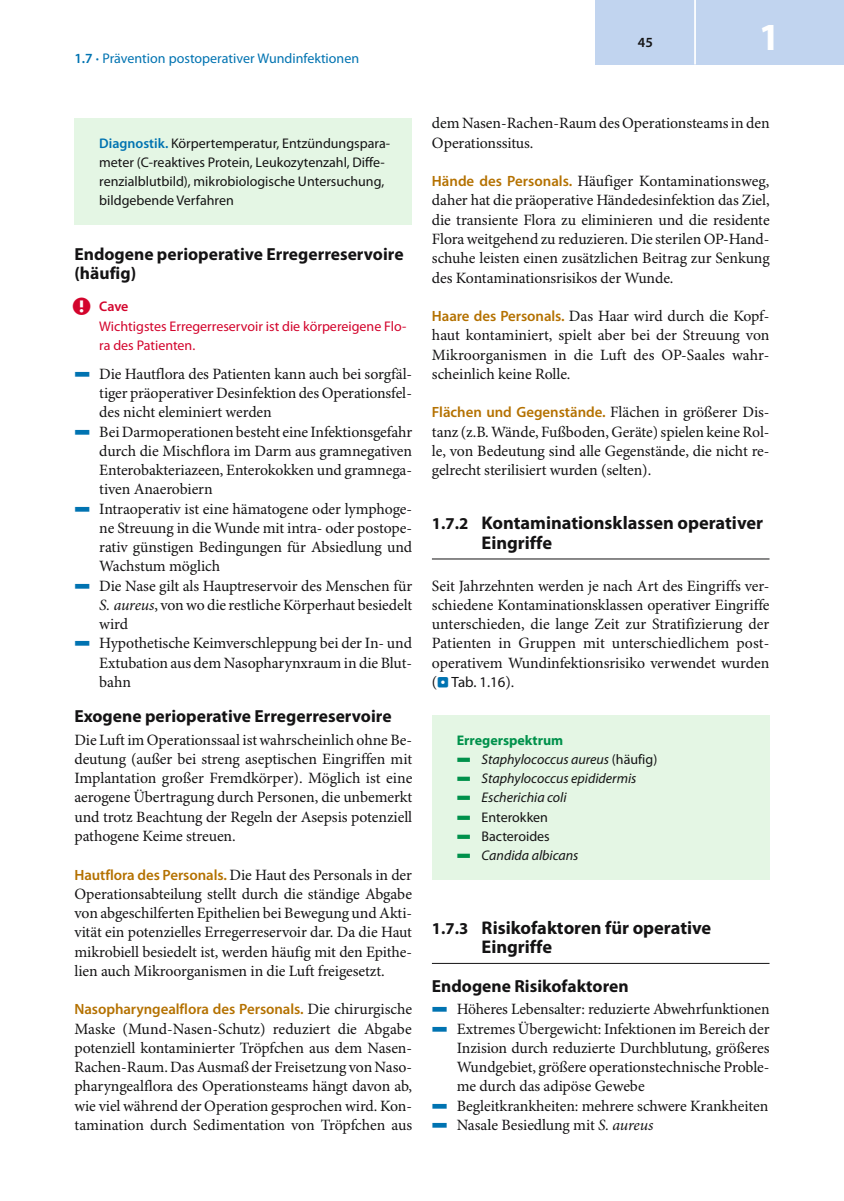
<style>
.page{position:relative;width:844px;height:1201px;background:#fff}
.page>*{position:absolute;margin:0;border:0;box-sizing:border-box;transform-origin:0 0}
.t1{font:700 38.5px "Myriad Pro";color:#fff}
.t2{font:700 18.38px/19.2px "Myriad Pro";color:#141314}
.t3{font:700 17.5px/19.2px "Myriad Pro";color:#141314}
.t4{font:15.75px/19.2px "Minion Pro";letter-spacing:-.005em;color:#141314;text-align:justify}
.t5{font:600 14.88px "Myriad Pro";letter-spacing:-.005em;color:#b47100}
.t6{font:14.88px "Myriad Pro";color:#141314}
.t7{font:14px/19.2px "Myriad Pro";color:#141314}
.t8{font:italic 14px/19.2px "Myriad Pro";color:#141314}
.t9{font:14px/19.2px "Myriad Pro";color:#d3042c}
.t10{font:14px "Myriad Pro";color:#0073b1}
.t11{font:600 14px "Myriad Pro";color:#141314}
.s1{font-weight:600}
.s2{font-weight:600;color:#0073b1}
.s3{font-family:"S Buttons"}
.s4{font-family:"S Buttons";color:#0073b1}
.s5{font-style:italic}
.s6{font-family:"Myriad Pro";font-weight:600;font-size:14.88px;color:#b47100}
.s7{font-family:"Minion Pro";font-weight:400;font-size:15.75px;color:#141314}
.s8{font-size:16.62px}
.s9{font-family:"Minion Pro";font-size:15.75px}
.s10{font-family:"S Buttons";font-size:14px;color:#0073b1}
.s11{font-weight:700;font-style:normal;color:#00914b}
.s12{font-family:"S Buttons";font-style:normal;color:#00914b}
.s13{font-style:normal}
</style>
<div class="page">
<div style="left:595px;top:0;width:248px;height:64px;background:#c1d4ef"></div>
<hr style="left:694px;top:0;width:1px;height:64px;background:#fff">
<div style="left:432px;top:715px;width:337px;height:164px;background:#e4f6e4"></div>
<div style="left:74px;top:118px;width:338px;height:107px;background:#e4f6e4"></div>
<hr style="left:432px;top:558px;width:337px;height:1px;background:#141314">
<hr style="left:432px;top:963px;width:337px;height:1px;background:#141314">
<p class="t10" style="left:74px;top:53px;width:286px"><span class="s1">1.7 ·</span> Prävention postoperativer Wundinfektionen</p>
<p class="t11" style="left:637px;top:37px;width:17px">45</p>
<h1 class="t1" style="left:758px;top:23px;width:23px">1</h1>
<p class="t7" style="left:99px;top:134px;width:292px"><span class="s2">Diagnostik.</span> Körpertemperatur, Entzündungspara&shy;meter (C-reaktives Protein, Leukozytenzahl, Diffe&shy;renzialblutbild), mikrobiologische Untersuchung, bildgebende Verfahren</p>
<p class="t3" style="left:74px;top:246px;width:330px">Endogene perioperative Erregerreservoire (häufig)</p>
<p class="t9" style="left:99px;top:298px;width:308px;text-indent:-25px"><span class="s3">!</span> <span class="s1">Cave<br></span>Wichtigstes Erregerreservoir ist die körpereigene Flo&shy;ra des Patienten.</p>
<p class="t4" style="left:74px;top:365px;width:339px"><span class="s4">4</span> Die Hautflora des Patienten kann auch bei sorgfäl-</p>
<p class="t4" style="left:99px;top:384px;width:314px">tiger präoperativer Desinfektion des Operationsfel-</p>
<p class="t4" style="left:99px;top:404px;width:174px">des nicht eleminiert werden</p>
<p class="t4" style="left:74px;top:423px;width:339px"><span class="s4">4</span> Bei Darmoperationen besteht eine Infektionsgefahr</p>
<p class="t4" style="left:99px;top:442px;width:314px">durch die Mischflora im Darm aus gramnegativen</p>
<p class="t4" style="left:99px;top:461px;width:314px">Enterobakteriazeen, Enterokokken und gramnega-</p>
<p class="t4" style="left:99px;top:481px;width:115px">tiven Anaerobiern</p>
<p class="t4" style="left:74px;top:500px;width:339px"><span class="s4">4</span> Intraoperativ ist eine hämatogene oder lymphoge-</p>
<p class="t4" style="left:99px;top:519px;width:314px">ne Streuung in die Wunde mit intra- oder postope-</p>
<p class="t4" style="left:99px;top:538px;width:314px">rativ günstigen Bedingungen für Absiedlung und</p>
<p class="t4" style="left:99px;top:558px;width:122px">Wachstum möglich</p>
<p class="t4" style="left:74px;top:577px;width:339px"><span class="s4">4</span> Die Nase gilt als Hauptreservoir des Menschen für</p>
<p class="t4" style="left:99px;top:596px;width:314px"><span class="s5">S. aureus</span>, von wo die restliche Körperhaut besiedelt</p>
<p class="t4" style="left:99px;top:615px;width:30px">wird</p>
<p class="t4" style="left:74px;top:635px;width:339px"><span class="s4">4</span> Hypothetische Keimverschleppung bei der In- und</p>
<p class="t4" style="left:99px;top:654px;width:314px">Extubation aus dem Nasopharynxraum in die Blut-</p>
<p class="t4" style="left:99px;top:673px;width:33px">bahn</p>
<p class="t3" style="left:74px;top:708px;width:318px">Exogene perioperative Erregerreservoire</p>
<p class="t4" style="left:74px;top:731px;width:339px">Die Luft im Operationssaal ist wahrscheinlich ohne Be&shy;deutung (außer bei streng aseptischen Eingriffen mit Implantation großer Fremdkörper). Möglich ist eine aerogene Übertragung durch Personen, die unbemerkt und trotz Beachtung der Regeln der Asepsis potenziell pathogene Keime streuen.</p>
<p class="t4" style="left:74px;top:866px;width:339px"><span class="s6">Hautflora des Personals.</span> Die Haut des Personals in der Operationsabteilung stellt durch die ständige Abgabe von abgeschilferten Epithelien bei Bewegung und Akti&shy;vität ein potenzielles Erregerreservoir dar. Da die Haut mikrobiell besiedelt ist, werden häufig mit den Epithe&shy;lien auch Mikroorganismen in die Luft freigesetzt.</p>
<p class="t5" style="left:74px;top:1003px;width:339px">Nasopharyngealflora des Personals. <span class="s7">Die chirurgische</span></p>
<p class="t4" style="left:74px;top:1020px;width:339px">Maske (Mund-Nasen-Schutz) reduziert die Abgabe potenziell kontaminierter Tröpfchen aus dem Nasen-Rachen-Raum. Das Ausmaß der Freisetzung von Naso&shy;pharyngealflora des Operationsteams hängt davon ab, wie viel während der Operation gesprochen wird. Kon&shy;tamination durch Sedimentation von Tröpfchen aus</p>
<p class="t4" style="left:432px;top:115px;width:339px">dem Nasen-Rachen-Raum des Operationsteams in den<br>Operationssitus.</p>
<p class="t4" style="left:432px;top:173px;width:339px"><span class="s6">Hände des Personals.</span> Häufiger Kontaminationsweg, daher hat die präoperative Händedesinfektion das Ziel, die transiente Flora zu eliminieren und die residente Flora weitgehend zu reduzieren. Die sterilen OP-Hand&shy;schuhe leisten einen zusätzlichen Beitrag zur Senkung des Kontaminationsrisikos der Wunde.</p>
<p class="t4" style="left:432px;top:307px;width:339px"><span class="s6">Haare des Personals.</span> Das Haar wird durch die Kopf&shy;haut kontaminiert, spielt aber bei der Streuung von Mikroorganismen in die Luft des OP-Saales wahr&shy;scheinlich keine Rolle.</p>
<p class="t5" style="left:432px;top:406px;width:339px">Flächen und Gegenstände. <span class="s7">Flächen in größerer Dis-</span></p>
<p class="t4" style="left:432px;top:423px;width:339px">tanz (z.B. Wände, Fußboden, Geräte) spielen keine Rol&shy;le, von Bedeutung sind alle Gegenstände, die nicht re&shy;gelrecht sterilisiert wurden (selten).</p>
<p class="t2" style="left:481px;top:515px;width:283px;text-indent:-50px"><span class="s8">1.7.2</span> Kontaminationsklassen operativer<br>Eingriffe</p>
<p class="t4" style="left:432px;top:577px;width:339px">Seit Jahrzehnten werden je nach Art des Eingriffs ver&shy;schiedene Kontaminationsklassen operativer Eingriffe unterschieden, die lange Zeit zur Stratifizierung der Patienten in Gruppen mit unterschiedlichem post&shy;operativem Wundinfektionsrisiko verwendet wurden</p>
<p class="t6" style="left:432px;top:676px;width:84px"><span class="s9">(</span><span class="s10">.</span> Tab. 1.16<span class="s9">).</span></p>
<p class="t8" style="left:456px;top:731px;width:202px"><span class="s11">Erregerspektrum<br></span><span class="s12">4</span> Staphylococcus aureus <span class="s13">(häufig)<br></span><span class="s12">4</span> Staphylococcus epididermis<br><span class="s12">4</span> Escherichia coli<br><span class="s12">4</span> <span class="s13">Enterokken<br></span><span class="s12">4</span> <span class="s13">Bacteroides<br></span><span class="s12">4</span> Candida albicans</p>
<p class="t2" style="left:481px;top:919px;width:231px;text-indent:-50px"><span class="s8">1.7.3</span> Risikofaktoren für operative<br>Eingriffe</p>
<p class="t3" style="left:432px;top:977px;width:198px">Endogene Risikofaktoren</p>
<p class="t4" style="left:432px;top:1000px;width:339px"><span class="s4">4</span> Höheres Lebensalter: reduzierte Abwehrfunktionen</p>
<p class="t4" style="left:432px;top:1020px;width:339px"><span class="s4">4</span> Extremes Übergewicht: Infektionen im Bereich der</p>
<p class="t4" style="left:456px;top:1039px;width:314px">Inzision durch reduzierte Durchblutung, größeres</p>
<p class="t4" style="left:456px;top:1058px;width:314px">Wundgebiet, größere operationstechnische Proble-</p>
<p class="t4" style="left:456px;top:1077px;width:189px">me durch das adipöse Gewebe</p>
<p class="t4" style="left:432px;top:1097px;width:338px"><span class="s4">4</span> Begleitkrankheiten: mehrere schwere Krankheiten</p>
<p class="t4" style="left:432px;top:1116px;width:223px"><span class="s4">4</span> Nasale Besiedlung mit <span class="s5">S. aureus</span></p>
</div>
